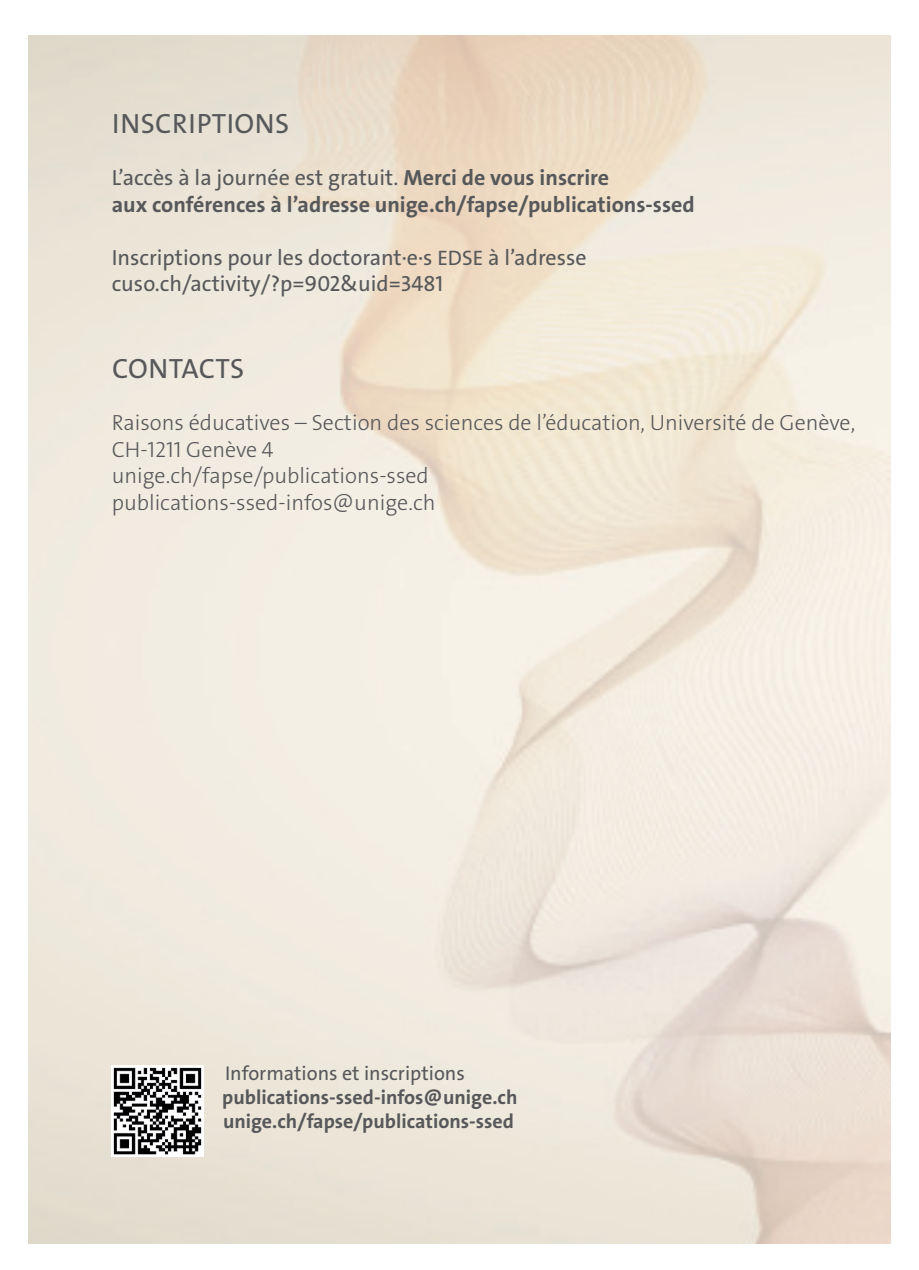
<style>
.page{position:relative;width:919px;height:1270px;background:#fff}
.page>*{position:absolute;margin:0;border:0;box-sizing:border-box;transform-origin:0 0}
.Titre{font:28px "The Sans Os F";letter-spacing:.02em;color:#57585a}
.style_standard{font:300 22px/26.4px "The Sans Os F";color:#57585a}
.style_standard-2{font:700 22px/26.4px "The Sans Os F";color:#57585a}
.style_standard-3{font:22px/26.4px "The Sans Os F";color:#57585a}
.stlye_heure{font:700 20px "The Sans Os F";color:#57585a}
.stlye_heure-2{font:20px "The Sans Os F";color:#57585a}
.s1{font-weight:400}
.s2{font-size:21px}
</style>
<div class="page">
<img style="left:113px;top:1067px;width:89px;height:88px">
<p class="Titre" style="left:112px;top:105px;width:179px">INSCRIPTIONS</p>
<p class="style_standard-2" style="left:112px;top:165px;width:584px"><span class="s1">L’accès à la journée est gratuit.</span> Merci de vous inscrire<br>aux conférences à l’adresse unige.ch/fapse/publications-ssed</p>
<p class="style_standard-3" style="left:112px;top:244px;width:476px">Inscriptions pour les doctorant·e·s <span class="s2">EDSE</span> à l’adresse cuso.ch/activity/?p=902&amp;uid=3481</p>
<p class="Titre" style="left:112px;top:350px;width:134px">CONTACTS</p>
<p class="style_standard" style="left:112px;top:410px;width:745px">Raisons éducatives – Section des sciences de l’éducation, Université de Genève,<br>CH-1211 Genève 4</p>
<p class="style_standard" style="left:112px;top:463px;width:318px">unige.ch/fapse/publications-ssed</p>
<p class="style_standard" style="left:112px;top:489px;width:325px">publications-ssed-infos@unige.ch</p>
<p class="stlye_heure-2" style="left:225px;top:1061px;width:241px">Informations et inscriptions</p>
<p class="stlye_heure" style="left:222px;top:1085px;width:296px">publications-ssed-infos@unige.ch</p>
<p class="stlye_heure" style="left:223px;top:1109px;width:292px">unige.ch/fapse/publications-ssed</p>
</div>
